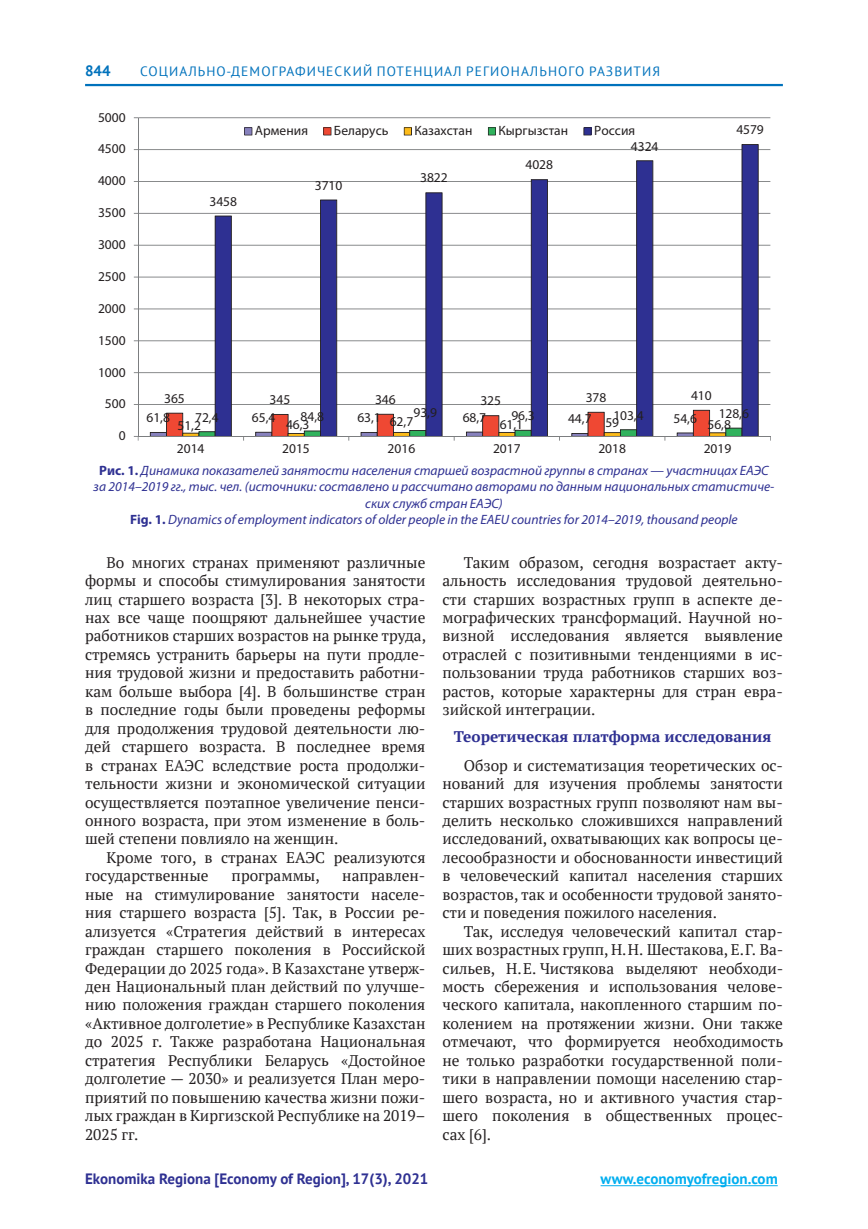
<style>
.page{position:relative;width:868px;height:1229px;background:#fff}
.page>*{position:absolute;margin:0;border:0;box-sizing:border-box;transform-origin:0 0}
.t1{font:15.3px/18.5px "PT Serif";color:#231f20;text-align:justify}
.t2{font:700 15.3px "PT Serif";color:#2e3092}
.t3{font:700 15px "PT Sans";color:#2e3092}
.t4{font:700 15px "PT Sans";color:#00aeef}
.t5{font:700 15px "PT Sans";color:#0072bc}
.t6{font:italic 13.5px/16.2px "Myriad Pro";color:#2e3092;text-align:center}
.t7{font:13.5px "Myriad Pro";letter-spacing:-.005em;color:#231f20}
.t8{font:13.5px "PT Sans";letter-spacing:.08em;color:#0072bc}
.s1{font-weight:700;font-style:normal}
</style>
<div class="page">
<hr style="left:85px;top:84px;width:697px;height:2px;background:#0072bc">
<hr style="left:600px;top:1185px;width:177px;height:1px;background:#00aeef">
<hr style="left:138px;top:404px;width:632px;height:1px;background:#7c7e80">
<hr style="left:138px;top:372px;width:632px;height:1px;background:#7c7e80">
<hr style="left:138px;top:340px;width:632px;height:1px;background:#7c7e80">
<hr style="left:138px;top:308px;width:632px;height:1px;background:#7c7e80">
<hr style="left:138px;top:277px;width:632px;height:1px;background:#7c7e80">
<hr style="left:138px;top:245px;width:632px;height:1px;background:#7c7e80">
<hr style="left:138px;top:213px;width:632px;height:1px;background:#7c7e80">
<hr style="left:138px;top:181px;width:632px;height:1px;background:#7c7e80">
<hr style="left:138px;top:149px;width:632px;height:1px;background:#7c7e80">
<hr style="left:138px;top:117px;width:632px;height:1px;background:#7c7e80">
<svg style="left:215px;top:144px;width:543px;height:292px"></svg>
<hr style="left:138px;top:118px;width:1px;height:318px;background:#7c7e80">
<hr style="left:138px;top:436px;width:632px;height:1px;background:#7c7e80">
<svg style="left:134px;top:436px;width:5px;height:5px"></svg>
<svg style="left:150px;top:410px;width:592px;height:31px"></svg>
<svg style="left:244px;top:127px;width:8px;height:8px"></svg>
<svg style="left:323px;top:127px;width:8px;height:8px"></svg>
<svg style="left:404px;top:127px;width:8px;height:8px"></svg>
<svg style="left:488px;top:127px;width:8px;height:8px"></svg>
<svg style="left:583px;top:127px;width:8px;height:8px"></svg>
<p class="t5" style="left:85px;top:61px;width:27px">844</p>
<p class="t8" style="left:140px;top:63px;width:19px">Социа</p>
<p class="t8" style="left:188px;top:63px;width:101px">льно-демографи</p>
<p class="t8" style="left:317px;top:63px;width:19px">чески</p>
<p class="t8" style="left:363px;top:63px;width:35px">й потенциа</p>
<p class="t8" style="left:453px;top:63px;width:48px">л ре гиона</p>
<p class="t8" style="left:530px;top:63px;width:95px">льного развити</p>
<p class="t8" style="left:652px;top:63px;width:9px">я</p>
<p class="t7" style="left:98px;top:109px;width:29px">5000</p>
<p class="t7" style="left:98px;top:141px;width:29px">4500</p>
<p class="t7" style="left:98px;top:172px;width:29px">4000</p>
<p class="t7" style="left:98px;top:204px;width:29px">3500</p>
<p class="t7" style="left:98px;top:236px;width:29px">3000</p>
<p class="t7" style="left:98px;top:268px;width:29px">2500</p>
<p class="t7" style="left:98px;top:300px;width:29px">2000</p>
<p class="t7" style="left:98px;top:332px;width:29px">1500</p>
<p class="t7" style="left:98px;top:364px;width:29px">1000</p>
<p class="t7" style="left:105px;top:395px;width:22px">500</p>
<p class="t7" style="left:119px;top:427px;width:8px">0</p>
<p class="t7" style="left:209px;top:193px;width:29px">3458</p>
<p class="t7" style="left:255px;top:122px;width:55px">Армения</p>
<p class="t7" style="left:334px;top:122px;width:56px">Беларусь</p>
<p class="t7" style="left:414px;top:122px;width:59px">Казахстан</p>
<p class="t7" style="left:498px;top:122px;width:71px">Кыргызстан</p>
<p class="t7" style="left:594px;top:122px;width:43px">Россия</p>
<p class="t7" style="left:315px;top:177px;width:29px">3710</p>
<p class="t7" style="left:420px;top:170px;width:29px">3822</p>
<p class="t7" style="left:525px;top:157px;width:29px">4028</p>
<p class="t7" style="left:631px;top:138px;width:29px">4324</p>
<p class="t7" style="left:736px;top:121px;width:29px">4579</p>
<p class="t7" style="left:164px;top:390px;width:22px">365</p>
<p class="t7" style="left:269px;top:391px;width:22px">345</p>
<p class="t7" style="left:375px;top:391px;width:22px">346</p>
<p class="t7" style="left:480px;top:392px;width:22px">325</p>
<p class="t7" style="left:585px;top:389px;width:22px">378</p>
<p class="t7" style="left:691px;top:387px;width:22px">410</p>
<p class="t7" style="left:177px;top:417px;width:25px">51,2</p>
<p class="t7" style="left:286px;top:416px;width:25px">46,3</p>
<p class="t7" style="left:390px;top:413px;width:25px">62,7</p>
<p class="t7" style="left:499px;top:416px;width:25px">61,1</p>
<p class="t7" style="left:605px;top:415px;width:15px">59</p>
<p class="t7" style="left:707px;top:416px;width:25px">56,8</p>
<p class="t7" style="left:195px;top:409px;width:25px">72,4</p>
<p class="t7" style="left:300px;top:408px;width:25px">84,8</p>
<p class="t7" style="left:413px;top:404px;width:25px">93,9</p>
<p class="t7" style="left:511px;top:407px;width:25px">96,3</p>
<p class="t7" style="left:613px;top:407px;width:32px">103,4</p>
<p class="t7" style="left:718px;top:405px;width:32px">128,6</p>
<p class="t7" style="left:147px;top:409px;width:25px">61,8</p>
<p class="t7" style="left:252px;top:409px;width:25px">65,4</p>
<p class="t7" style="left:357px;top:409px;width:25px">63,1</p>
<p class="t7" style="left:462px;top:409px;width:25px">68,7</p>
<p class="t7" style="left:568px;top:410px;width:25px">44,7</p>
<p class="t7" style="left:673px;top:410px;width:25px">54,6</p>
<p class="t7" style="left:177px;top:440px;width:29px">2014</p>
<p class="t7" style="left:282px;top:440px;width:29px">2015</p>
<p class="t7" style="left:387px;top:440px;width:29px">2016</p>
<p class="t7" style="left:493px;top:440px;width:29px">2017</p>
<p class="t7" style="left:598px;top:440px;width:29px">2018</p>
<p class="t7" style="left:703px;top:440px;width:29px">2019</p>
<p class="t6" style="left:94px;top:462px;width:682px"><span class="s1">Рис. 1.</span> Динамика показателей занятости населения старшей возрастной группы в странах — участницах ЕАЭС за 2014–2019 гг., тыс. чел. (источники: составлено и рассчитано авторами по данным национальных статистиче&shy;ских служб стран ЕАЭС)<br><span class="s1">Fig. 1.</span> Dynamics of employment indicators of older people in the EAEU countries for 2014–2019, thousand people</p>
<p class="t1" style="left:85px;top:553px;width:342px;text-indent:21px">Во многих странах применяют различные формы и способы стимулирования занятости лиц старшего возраста [3]. В некоторых стра&shy;нах все чаще поощряют дальнейшее участие работников старших возрастов на рынке труда, стремясь устранить барьеры на пути продле&shy;ния трудовой жизни и предоставить работни&shy;кам больше выбора [4]. В большинстве стран в последние годы были проведены реформы для продолжения трудовой деятельности лю&shy;дей старшего возраста. В последнее время в странах ЕАЭС вследствие роста продолжи&shy;тельности жизни и экономической ситуации осуществляется поэтапное увеличение пенси&shy;онного возраста, при этом изменение в боль&shy;шей степени повлияло на женщин.</p>
<p class="t1" style="left:85px;top:848px;width:342px;text-indent:21px">Кроме того, в странах ЕАЭС реализуются государственные</p>
<p class="t1" style="left:85px;top:866px;width:342px;text-indent:257px">направлен&shy;ные на стимулирование занятости населе&shy;ния старшего возраста [5]. Так, в России ре&shy;ализуется «Стратегия действий в интересах граждан старшего поколения в Российской Федерации до 2025 года». В Казахстане утверж&shy;ден Национальный план действий по улучше&shy;нию положения граждан старшего поколения «Активное долголетие» в Республике Казахстан до 2025 г. Также разработана Национальная стратегия Республики Беларусь «Достойное долголетие — 2030» и реализуется План меро&shy;приятий по повышению качества жизни пожи&shy;лых граждан в Киргизской Республике на 2019– 2025 гг.</p>
<p class="t1" style="left:231px;top:866px;width:90px">программы,</p>
<p class="t1" style="left:442px;top:553px;width:342px;text-indent:21px">Таким образом, сегодня возрастает акту&shy;альность исследования трудовой деятельно&shy;сти старших возрастных групп в аспекте де&shy;мографических трансформаций. Научной но&shy;визной исследования является выявление отраслей с позитивными тенденциями в ис&shy;пользовании труда работников старших воз&shy;растов, которые характерны для стран евра&shy;зийской интеграции.</p>
<p class="t2" style="left:454px;top:727px;width:319px">Теоретическая платформа исследования</p>
<p class="t1" style="left:442px;top:756px;width:342px;text-indent:21px">Обзор и систематизация теоретических ос&shy;нований для изучения проблемы занятости старших возрастных групп позволяют нам вы&shy;делить несколько сложившихся направлений исследований, охватывающих как вопросы це&shy;лесообразности и обоснованности инвестиций в человеческий капитал населения старших возрастов, так и особенности трудовой занято&shy;сти и поведения пожилого населения.</p>
<p class="t1" style="left:442px;top:922px;width:342px;text-indent:21px">Так, исследуя человеческий капитал стар&shy;ших возрастных групп, Н.Н. Шестакова, Е.Г. Ва&shy;сильев, Н.Е. Чистякова выделяют необходи&shy;мость сбережения и использования челове&shy;ческого капитала, накопленного старшим по&shy;колением на протяжении жизни. Они также отмечают, что формируется необходимость не только разработки государственной поли&shy;тики в направлении помощи населению стар&shy;шего возраста, но и активного участия стар&shy;шего поколения в общественных процес&shy;сах [6].</p>
<p class="t3" style="left:85px;top:1169px;width:345px">Ekonomika Regiona [Economy of Region], 17(3), 2021</p>
<p class="t4" style="left:600px;top:1169px;width:179px">www.economyofregion.com</p>
</div>
